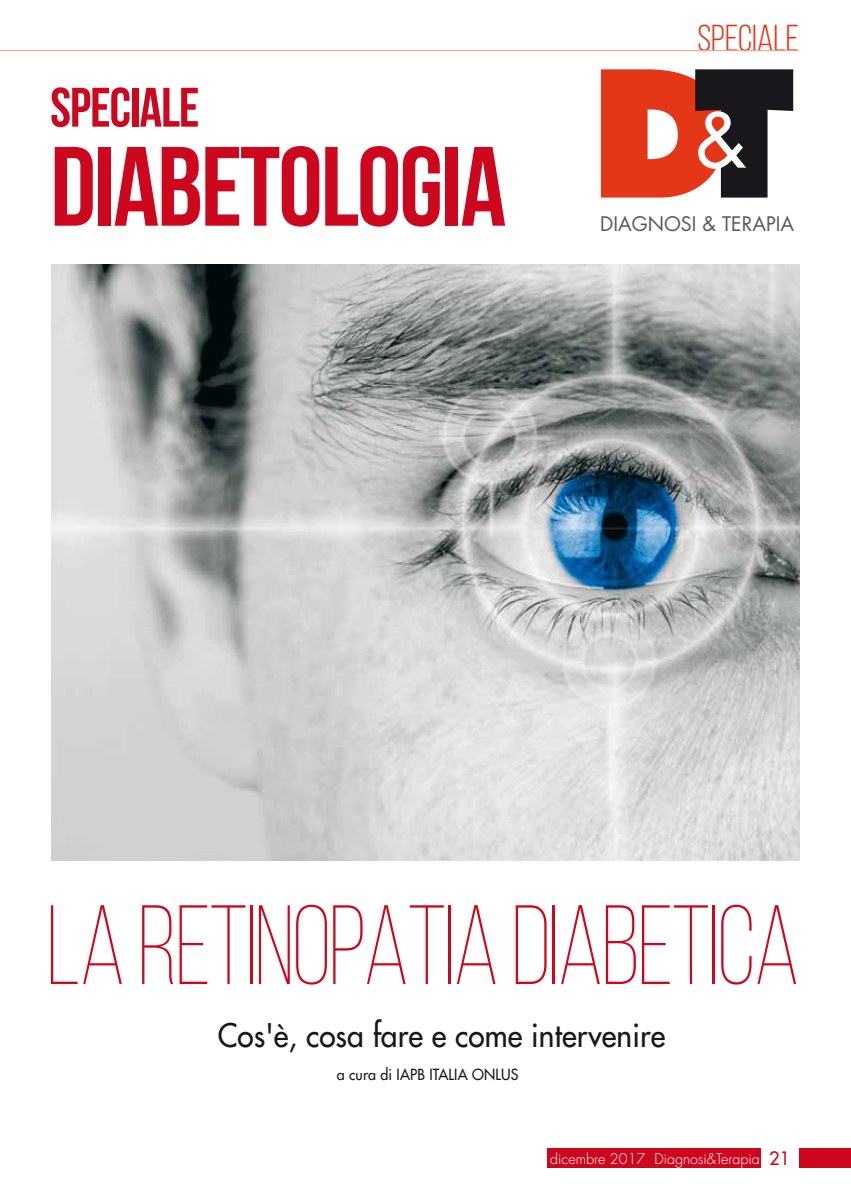
<style>
.page{position:relative;width:851px;height:1191px;background:#fff}
.page>*{position:absolute;margin:0;border:0;box-sizing:border-box;transform-origin:0 0}
.t1{font:800 169.95px "Futura Std";color:#e53617}
.t2{font:300 112.5px "Bebas Neue";letter-spacing:-.02em;color:#cd071e;scale:.92 1}
.t3{font:700 112.5px "Bebas Neue";letter-spacing:-.02em;color:#cd071e}
.t4{font:500 73.2px "Futura Std";color:#fff}
.t5{font:700 55.5px "Bebas Neue";letter-spacing:-.02em;color:#cd071e}
.t6{font:37.5px "Bebas Neue";color:#e53617}
.t7{font:500 31.65px "Futura Std";letter-spacing:.005em;color:#1a171c;scale:.95 1}
.t8{font:19.5px "Futura Std";color:#58585a}
.t9{font:500 15px "Futura Std";letter-spacing:.01em;color:#1a171c;scale:.95 1}
.t10{font:300 14.25px "Futura Std";letter-spacing:.005em;color:#fff}
.s1{color:#1a171c}
.s2{font-weight:500;font-size:18px;color:#cd071e}
</style>
<div class="page">
<div style="left:547px;top:1148px;width:213px;height:19px;background:#cd071e"></div>
<div style="left:799px;top:1148px;width:51px;height:19px;background:#cd071e"></div>
<hr style="left:0;top:50px;width:799px;height:1px;background:#ebad93">
<div style="left:714px;top:112px;width:12px;height:18px;background:#e53617;border-radius:50%"></div>
<svg style="left:701px;top:137px;width:31px;height:31px"></svg>
<img style="left:51px;top:264px;width:748px;height:597px">
<h3 class="t5" style="left:50px;top:77px;width:151px">SPECIALE</h3>
<h2 class="t3" style="left:50px;top:125px;width:457px">DIABETOLOGIA</h2>
<h3 class="t6" style="left:697px;top:18px;width:103px">SPECIALE</h3>
<h1 class="t1" style="left:590px;top:26px;width:206px">D<span class="s1">T</span></h1>
<h3 class="t4" style="left:694px;top:95px;width:52px">&amp;</h3>
<h3 class="t8" style="left:600px;top:211px;width:195px">DIAGNOSI &amp; TERAPIA</h3>
<h2 class="t2" style="left:47px;top:885px;width:820px">LA RETINOPATIA DIABETICA</h2>
<h3 class="t7" style="left:218px;top:1015px;width:472px">Cos'è, cosa fare e come intervenire</h3>
<p class="t9" style="left:337px;top:1065px;width:192px">a cura di IAPB ITALIA ONLUS</p>
<p class="t10" style="left:550px;top:1149px;width:241px">dicembre 2017 Diagnosi&amp;Terapia <span class="s2">21</span></p>
</div>
